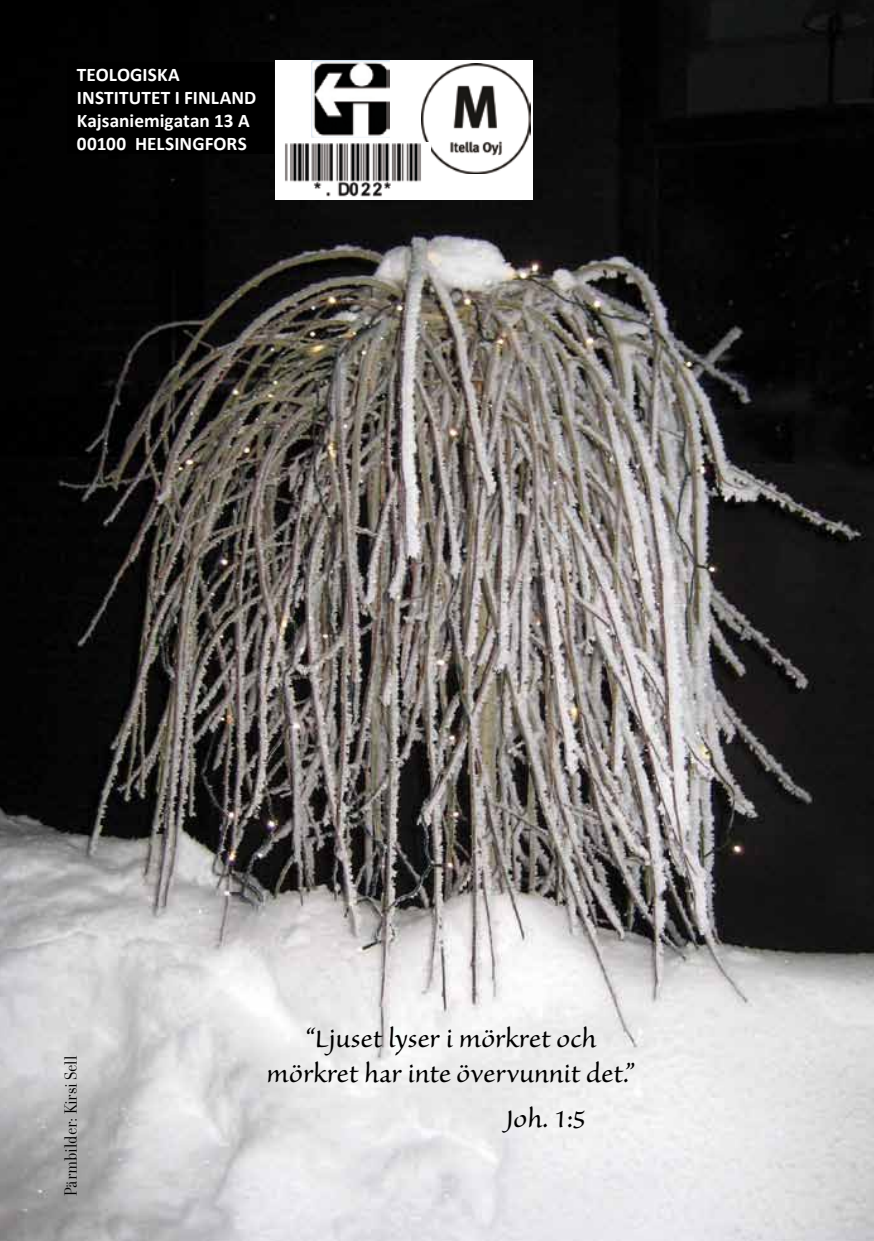
<style>
.page{position:relative;width:874px;height:1241px;background:#fff}
.page>*{position:absolute;margin:0;border:0;box-sizing:border-box;transform-origin:0 0}
.t1{font:31.5px/35px "Sanvito Pro";color:#000;text-align:center}
.t2{font:700 19.25px/23.1px "Calibri";letter-spacing:.005em;color:#fff}
.t3{font:19.25px "Filosofia Grand";color:#000}
</style>
<div class="page">
<img style="left:0;top:0;width:873px;height:1240px">
<div style="left:275px;top:60px;width:258px;height:139px;background:#fff"></div>
<img style="left:421px;top:64px;width:109px;height:109px">
<div style="left:67px;top:63px;width:206px;height:91px;background:#000"></div>
<img style="left:285px;top:142px;width:145px;height:55px">
<img style="left:312px;top:60px;width:77px;height:77px">
<p class="t2" style="left:77px;top:63px;width:181px">TEOLOGISKA<br>INSTITUTET I FINLAND<br>Kajsaniemigatan 13 A<br>00100 HELSINGFORS</p>
<p class="t3" style="left:61px;top:1196px;width:142px;rotate:-90deg">Pärmbilder: Kirsi Sell</p>
<h1 class="t1" style="left:266px;top:1020px;width:370px">“Ljuset lyser i mörkret och mörkret har inte övervunnit det.”</h1>
<h1 class="t1" style="left:505px;top:1100px;width:81px">Joh. 1:5</h1>
</div>
